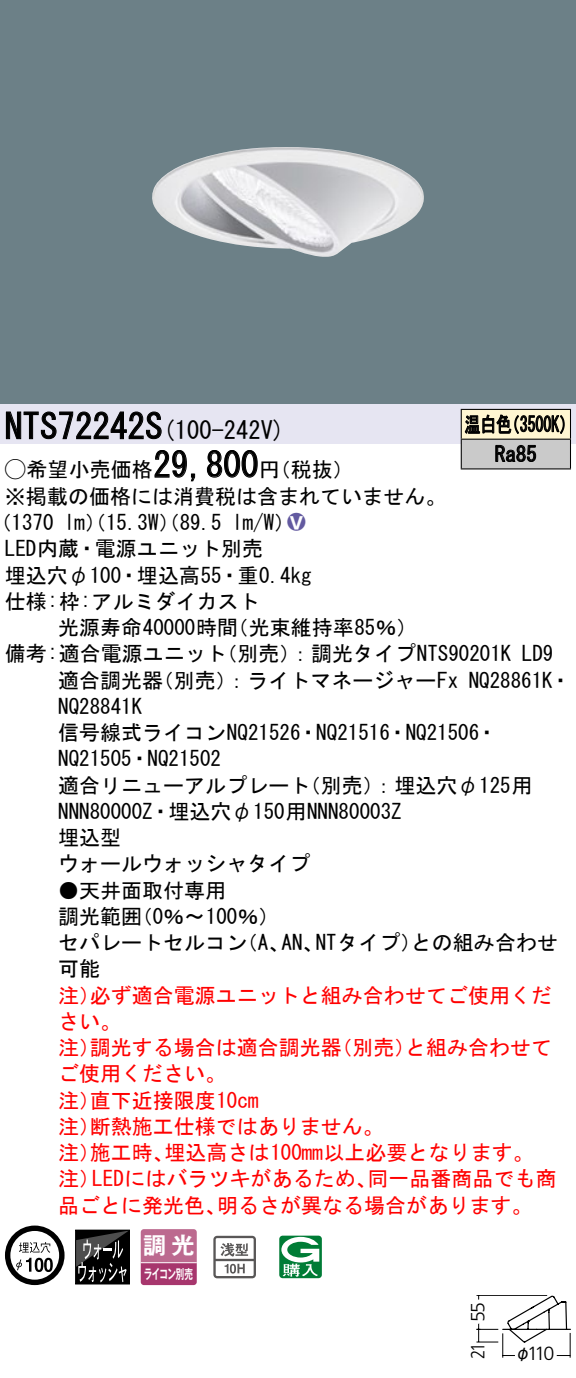
<style>
.page{position:relative;width:576px;height:1378px;background:#fff}
.page>*{position:absolute;margin:0;border:0;box-sizing:border-box;transform-origin:0 0}
.t1{font:35px "MS Gothic";color:#000}
.t2{font:24.5px "MS Gothic";color:#000}
.t3{font:23.1px "Gothic MB101 Pro De Bold 90 pv RKSJ H";color:#fff}
.t4{font:21px/26.2px "MS Gothic";color:#000}
.t5{font:21px/26.2px "MS Gothic";color:#f00}
.t6{font:21px/29.8px "MS Gothic";color:#000;scale:.75 1}
.t7{font:21px "Ford Classification 1";color:#635aa0}
.t8{font:300 19.25px "Frutiger LT Std";letter-spacing:-.1em;color:#000;scale:.88 1}
.t9{font:300 19.25px "Frutiger LT Std";letter-spacing:-.1em;color:#000}
.t10{font:15.75px "Gothic MB101 Pro Regular 90 pv RKSJ H";color:#000}
.t11{font:13.3px "Gothic MB101 Pro De Bold 90 pv RKSJ H";letter-spacing:-.05em;color:#fff;scale:.65 1}
.s1{font-size:35px}
.s2{font-family:"Ford Classification 1"}
.s3{color:#fff}
</style>
<div class="page">
<div style="left:0;top:0;width:575px;height:404px;background:#6c8087"></div>
<img style="left:152px;top:147px;width:272px;height:110px">
<div style="left:0;top:404px;width:575px;height:40px;background:#e6e5f2"></div>
<svg style="left:6px;top:411px;width:156px;height:29px"></svg>
<svg style="left:154px;top:450px;width:42px;height:32px"></svg>
<svg style="left:207px;top:450px;width:51px;height:28px"></svg>
<svg style="left:5px;top:1226px;width:59px;height:59px"></svg>
<svg style="left:44px;top:1258px;width:9px;height:14px"></svg>
<div style="left:75px;top:1230px;width:55px;height:54px;border:1px solid #000"></div>
<svg style="left:76px;top:1230px;width:53px;height:52px;background:#313131"></svg>
<svg style="left:140px;top:1229px;width:56px;height:56px;background:#b55884"></svg>
<hr style="left:141px;top:1262px;width:55px;height:1px;background:#fff">
<svg style="left:213px;top:1236px;width:43px;height:42px"></svg>
<svg style="left:279px;top:1236px;width:43px;height:42px"></svg>
<div style="left:461px;top:409px;width:109px;height:30px;background:#fff6d2"></div>
<div style="left:461px;top:439px;width:109px;height:30px;background:#cacaca"></div>
<hr style="left:460px;top:409px;width:110px;height:1px;background:#000">
<hr style="left:569px;top:410px;width:2px;height:29px;background:#000">
<hr style="left:460px;top:439px;width:110px;height:1px;background:#000">
<hr style="left:569px;top:440px;width:2px;height:28px;background:#000">
<hr style="left:460px;top:468px;width:110px;height:2px;background:#000">
<svg style="left:460px;top:410px;width:104px;height:58px"></svg>
<svg style="left:476px;top:1295px;width:94px;height:63px"></svg>
<h1 class="t1" style="left:5px;top:409px;width:142px">NTS72242</h1>
<p class="t2" style="left:145px;top:418px;width:141px">(<span class="s1">S</span> 100-242 (V</p>
<h1 class="t1" style="left:153px;top:447px;width:106px">29,800</h1>
<p class="t4" style="left:5px;top:457px;width:442px"><span class="s2">A</span>希望小売価格<br>※掲載の価格には消費税は含まれていません。</p>
<p class="t7" style="left:287px;top:511px;width:19px">2<span class="s3">8</span></p>
<p class="t4" style="left:259px;top:457px;width:96px">（円税抜(</p>
<p class="t4" style="left:232px;top:509px;width:64px">l m (W/</p>
<p class="t4" style="left:-9px;top:509px;width:65px">（1370</p>
<p class="t4" style="left:5px;top:536px;width:259px">LED内蔵・電源ユニット別売</p>
<p class="t4" style="left:5px;top:562px;width:308px">埋込穴φ100・埋込高55・重0.4kg</p>
<p class="t4" style="left:5px;top:588px;width:256px">仕様枠: :アルミダイカスト</p>
<p class="t4" style="left:227px;top:614px;width:191px">（光束維持率85％(</p>
<p class="t4" style="left:64px;top:509px;width:159px">lm）（15.3 ）（W 89.5</p>
<p class="t4" style="left:58px;top:614px;width:181px">光源寿命40000時間</p>
<p class="t6" style="left:494px;top:409px;width:57px;text-indent:-30px">温白色<br>Ra85</p>
<p class="t6" style="left:504px;top:409px;width:96px">（3500 (K</p>
<p class="t4" style="left:216px;top:641px;width:296px">（別売：）調光タイプNTS90201K</p>
<p class="t4" style="left:5px;top:641px;width:223px">備考:適合電源ユニット</p>
<p class="t4" style="left:521px;top:641px;width:33px">LD9</p>
<p class="t4" style="left:153px;top:667px;width:307px">（別売：）ライトマネージャーFx</p>
<p class="t4" style="left:58px;top:667px;width:106px">適合調光器</p>
<p class="t4" style="left:58px;top:693px;width:85px">NQ28841K</p>
<p class="t4" style="left:58px;top:719px;width:441px">信号線式ライコンNQ21526・NQ21516・NQ21506・</p>
<p class="t4" style="left:58px;top:746px;width:164px">NQ21505・NQ21502</p>
<p class="t4" style="left:300px;top:772px;width:234px">（別売：）埋込穴φ125用</p>
<p class="t4" style="left:468px;top:667px;width:104px">NQ28861 ・K</p>
<p class="t4" style="left:58px;top:772px;width:345px">適合リニューアルプレート<br>NNN80000 ・Z 埋込穴φ150用NNN80003Z埋込型<br>ウォールウォッシャタイプ</p>
<p class="t4" style="left:132px;top:877px;width:149px;text-indent:-73px">●天井面取付専用<br>)0％〜100％(</p>
<p class="t4" style="left:58px;top:903px;width:85px">調光範囲</p>
<p class="t4" style="left:315px;top:929px;width:107px">NTタイプ）</p>
<p class="t4" style="left:411px;top:929px;width:148px">との組み合わせ</p>
<p class="t4" style="left:58px;top:929px;width:190px">セパレートセルコン可能</p>
<p class="t5" style="left:90px;top:982px;width:463px">必ず適合電源ユニットと組み合わせてご使用くだ</p>
<p class="t4" style="left:237px;top:929px;width:54px">（、A</p>
<p class="t4" style="left:281px;top:929px;width:43px">AN、</p>
<p class="t5" style="left:58px;top:982px;width:64px">注）さい。</p>
<p class="t5" style="left:90px;top:1034px;width:253px">調光する場合は適合調光器</p>
<p class="t5" style="left:331px;top:1034px;width:85px">（別売）</p>
<p class="t5" style="left:405px;top:1034px;width:148px">と組み合わせて</p>
<p class="t5" style="left:58px;top:1034px;width:43px">注）</p>
<p class="t5" style="left:58px;top:1061px;width:169px">ご使用ください。</p>
<p class="t5" style="left:90px;top:1087px;width:170px">直下近接限度10cm</p>
<p class="t5" style="left:90px;top:1087px;width:295px;text-indent:-32px">注）<br>断熱施工仕様ではありません。</p>
<p class="t5" style="left:58px;top:1113px;width:43px">注）</p>
<p class="t5" style="left:164px;top:1139px;width:370px">埋込高さは100mm以上必要となります。</p>
<p class="t5" style="left:90px;top:1139px;width:85px">施工時、</p>
<p class="t5" style="left:58px;top:1139px;width:43px">注）</p>
<p class="t5" style="left:92px;top:1166px;width:286px">LEDにはバラツキがあるため、</p>
<p class="t5" style="left:367px;top:1166px;width:190px">同一品番商品でも商</p>
<p class="t5" style="left:58px;top:1166px;width:43px">注）</p>
<p class="t5" style="left:58px;top:1192px;width:169px">品ごとに発光色、</p>
<p class="t5" style="left:217px;top:1192px;width:317px">明るさが異なる場合があります。</p>
<p class="t3" style="left:143px;top:1226px;width:53px">調光</p>
<p class="t11" style="left:144px;top:1263px;width:77px">ライコン別売</p>
<p class="t8" style="left:466px;top:1359px;width:67px;rotate:-90deg">21 55</p>
<p class="t9" style="left:527px;top:1342px;width:29px">110</p>
<p class="t10" style="left:515px;top:1340px;width:17px">φ</p>
</div>
